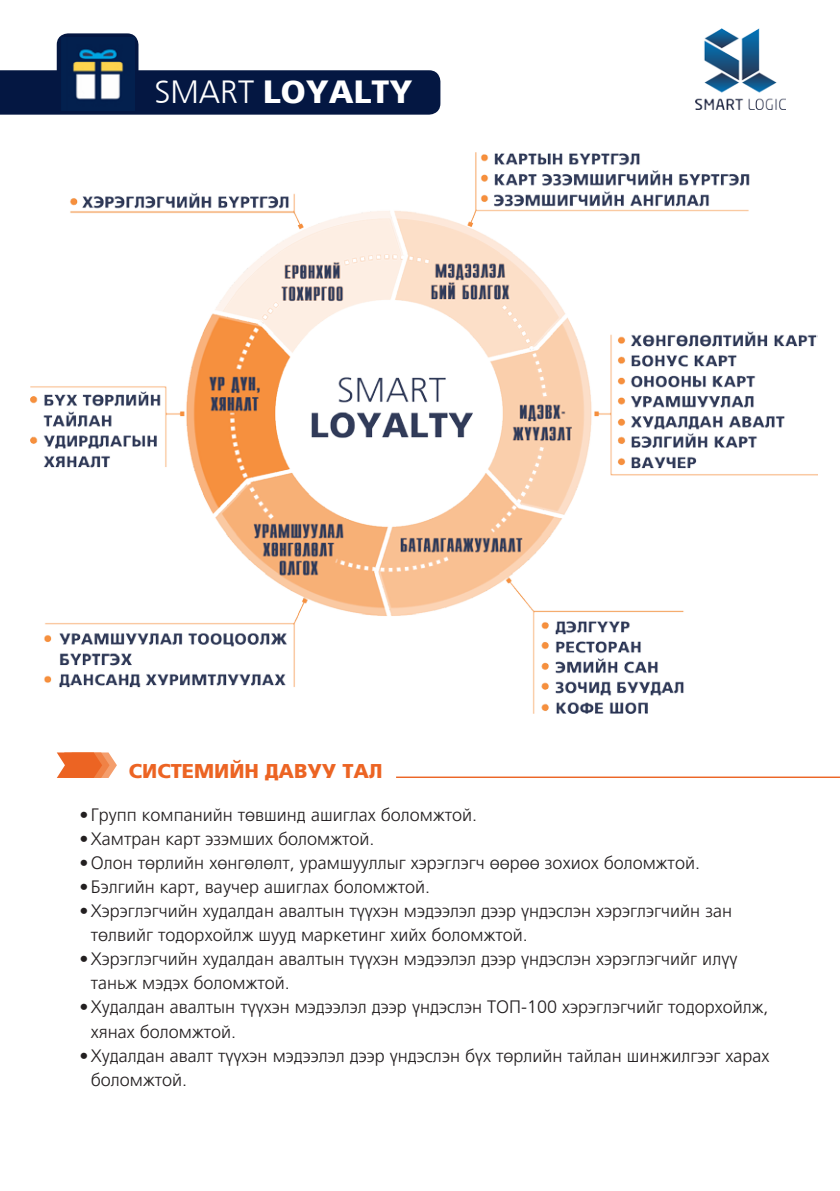
<style>
.page{position:relative;width:840px;height:1191px;background:#fff}
.page>*{position:absolute;margin:0;border:0;box-sizing:border-box;transform-origin:0 0}
.t1{font:700 32px "Mon Fnt 12";color:#fff}
.t2{font:700 20px "Mon Fnt 12";color:#ec6423}
.t3{font:18px/24px "Mon Fnt 12";color:#231f20}
.s1{font-weight:400}
</style>
<div class="page">
<div style="left:0;top:70px;width:440px;height:45px;background:#041742"></div>
<div style="left:57px;top:33px;width:81px;height:70px;background:#041742;border-radius:11px"></div>
<img style="left:61px;top:37px;width:73px;height:73px">
<img style="left:695px;top:28px;width:89px;height:81px">
<hr style="left:396px;top:776px;width:443px;height:2px;background:#ec6423">
<svg style="left:57px;top:752px;width:60px;height:26px;background:#f08550"></svg>
<img style="left:30px;top:152px;width:786px;height:561px">
<p class="t1" style="left:154px;top:74px;width:259px"><span class="s1">SMART</span> LOYALTY</p>
<p class="t2" style="left:129px;top:760px;width:255px">СИСТЕМИЙН ДАВУУ ТАЛ</p>
<p class="t3" style="left:79px;top:803px;width:399px">• Групп компанийн төвшинд ашиглах боломжтой.</p>
<p class="t3" style="left:79px;top:827px;width:296px">• Хамтран карт эзэмших боломжтой.</p>
<p class="t3" style="left:79px;top:851px;width:621px">• Олон төрлийн хөнгөлөлт, урамшууллыг хэрэглэгч өөрөө зохиох боломжтой.</p>
<p class="t3" style="left:79px;top:875px;width:352px">• Бэлгийн карт, ваучер ашиглах боломжтой.</p>
<p class="t3" style="left:91px;top:899px;width:642px;text-indent:-11px">• Хэрэглэгчийн худалдан авалтын түүхэн мэдээлэл дээр үндэслэн хэрэглэгчийн зан төлвийг тодорхойлж шууд маркетинг хийх боломжтой.</p>
<p class="t3" style="left:91px;top:947px;width:647px;text-indent:-11px">• Хэрэглэгчийн худалдан авалтын түүхэн мэдээлэл дээр үндэслэн хэрэглэгчийг илүү таньж мэдэх боломжтой.</p>
<p class="t3" style="left:91px;top:995px;width:678px;text-indent:-11px">• Худалдан авалтын түүхэн мэдээлэл дээр үндэслэн ТОП-100 хэрэглэгчийг тодорхойлж, хянах боломжтой.</p>
<p class="t3" style="left:91px;top:1043px;width:679px;text-indent:-11px">• Худалдан авалт түүхэн мэдээлэл дээр үндэслэн бүх төрлийн тайлан шинжилгээг харах боломжтой.</p>
</div>
